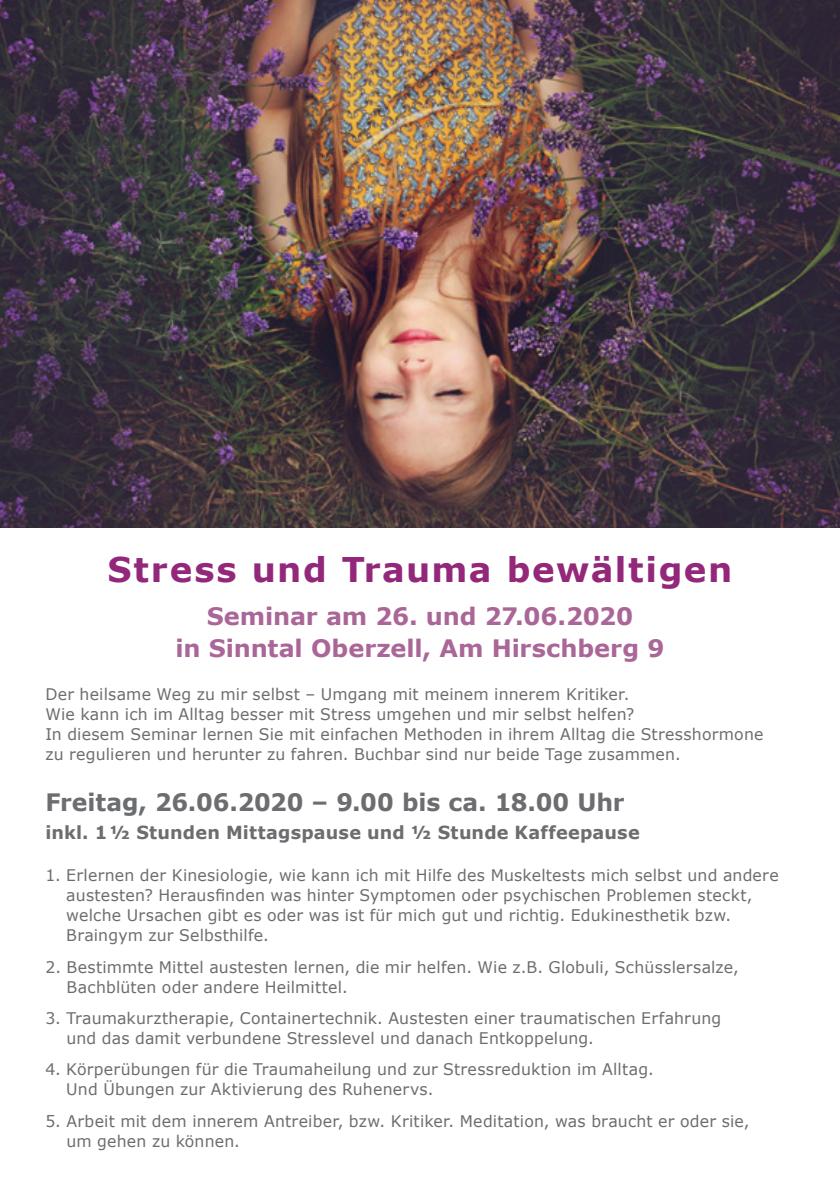
<style>
.page{position:relative;width:840px;height:1191px;background:#fff}
.page>*{position:absolute;margin:0;border:0;box-sizing:border-box;transform-origin:0 0}
.t1{font:700 34px "Verdana";letter-spacing:.045em;color:#93287b}
.t2{font:700 24px/32px "Verdana";letter-spacing:-.005em;color:#ab6698;text-align:center}
.t3{font:700 24px "Verdana";letter-spacing:-.005em;color:#6c6d70}
.t4{font:700 18px "Verdana";letter-spacing:.01em;color:#6c6d70}
.t5{font:16px/20px "Verdana";letter-spacing:.01em;color:#6c6d70}
</style>
<div class="page">
<img style="left:0;top:0;width:839px;height:527px">
<h1 class="t1" style="left:107px;top:545px;width:626px">Stress und Trauma bewältigen</h1>
<h2 class="t2" style="left:175px;top:600px;width:490px">Seminar am 26. und 27.06.2020<br>in Sinntal Oberzell, Am Hirschberg 9</h2>
<p class="t5" style="left:45px;top:684px;width:719px">Der heilsame Weg zu mir selbst – Umgang mit meinem innerem Kritiker.<br>Wie kann ich im Alltag besser mit Stress umgehen und mir selbst helfen?<br>In diesem Seminar lernen Sie mit einfachen Methoden in ihrem Alltag die Stresshormone zu regulieren und herunter zu fahren. Buchbar sind nur beide Tage zusammen.</p>
<h2 class="t3" style="left:45px;top:785px;width:580px">Freitag, 26.06.2020 – 9.00 bis ca. 18.00 Uhr</h2>
<p class="t4" style="left:45px;top:819px;width:595px">inkl. 1½ Stunden Mittagspause und ½ Stunde Kaffeepause</p>
<p class="t5" style="left:66px;top:865px;width:713px;text-indent:-21px">1. Erlernen der Kinesiologie, wie kann ich mit Hilfe des Muskeltests mich selbst und andere austesten? Herausfinden was hinter Symptomen oder psychischen Problemen steckt, welche Ursachen gibt es oder was ist für mich gut und richtig. Edukinesthetik bzw.<br>Braingym zur Selbsthilfe.</p>
<p class="t5" style="left:67px;top:956px;width:673px;text-indent:-21px">2. Bestimmte Mittel austesten lernen, die mir helfen. Wie z.B. Globuli, Schüsslersalze,<br>Bachblüten oder andere Heilmittel.</p>
<p class="t5" style="left:66px;top:1008px;width:656px;text-indent:-21px">3. Traumakurztherapie, Containertechnik. Austesten einer traumatischen Erfahrung und das damit verbundene Stresslevel und danach Entkoppelung.</p>
<p class="t5" style="left:66px;top:1059px;width:588px;text-indent:-21px">4. Körperübungen für die Traumaheilung und zur Stressreduktion im Alltag.<br>Und Übungen zur Aktivierung des Ruhenervs.</p>
<p class="t5" style="left:66px;top:1110px;width:684px;text-indent:-21px">5. Arbeit mit dem innerem Antreiber, bzw. Kritiker. Meditation, was braucht er oder sie, um gehen zu können.</p>
</div>
